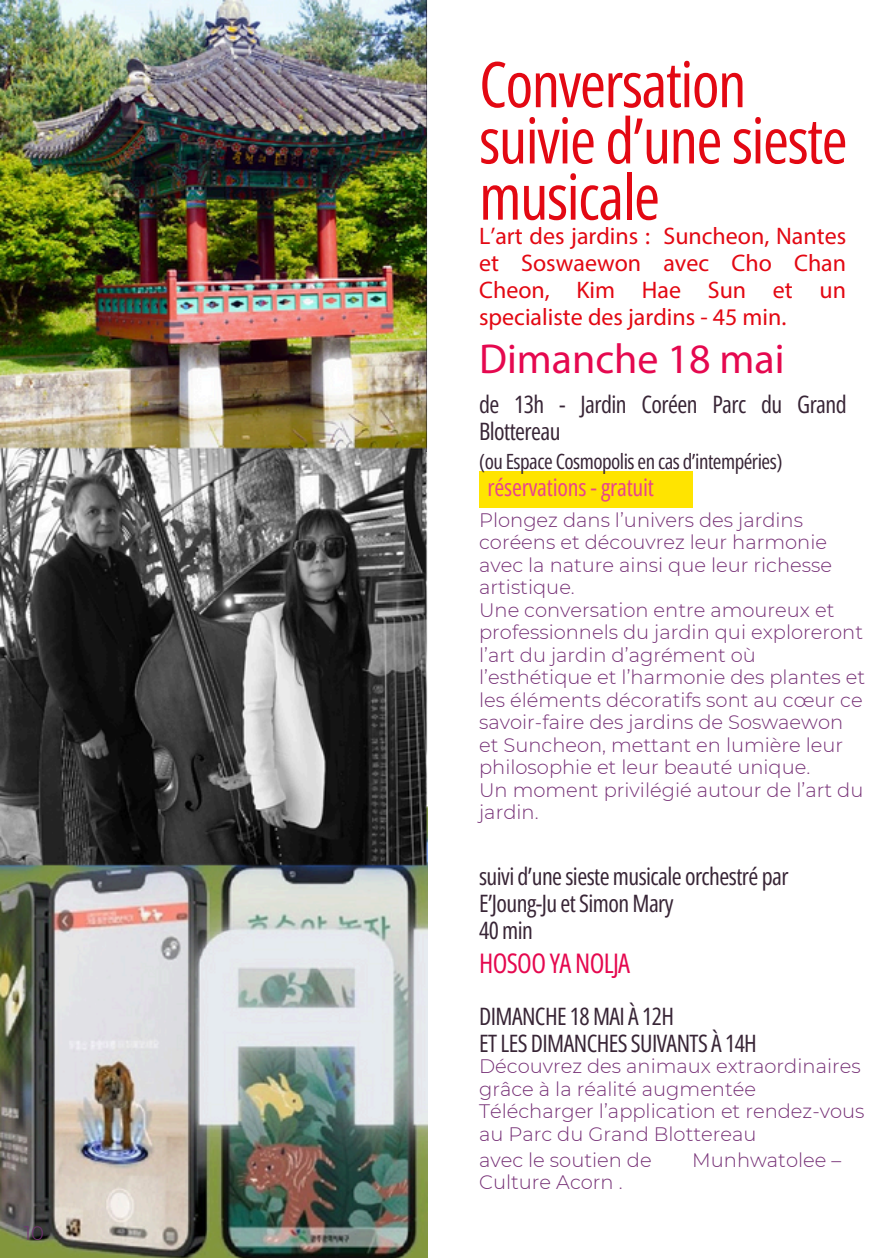
<style>
.page{position:relative;width:894px;height:1258px;background:#fff}
.page>*{position:absolute;margin:0;border:0;box-sizing:border-box;transform-origin:0 0}
.t1{font:63px/56.1px "Open Sans Condensed";letter-spacing:-.025em;color:#e30813}
.t2{font:42px "Myriad Pro";color:#e5084f}
.t3{font:27px "Open Sans Condensed";letter-spacing:-.025em;color:#e5084f}
.t4{font:24px/27px "Open Sans Condensed";letter-spacing:-.025em;color:#382536}
.t5{font:24px/27px "Myriad Pro";color:#e30813;text-align:justify}
.t6{font:24px "Open Sans Condensed";letter-spacing:-.01em;color:#e9448d}
.t7{font:21px "Open Sans Condensed";letter-spacing:-.025em;color:#382536}
.t8{font:300 19.5px/22.5px "Montserrat";color:#763076}
</style>
<div class="page">
<div style="left:479px;top:471px;width:213px;height:37px;background:#ffe400"></div>
<img style="left:0;top:0;width:427px;height:1258px">
<p class="t8" style="left:24px;top:1221px;width:21px">10</p>
<h1 class="t1" style="left:479px;top:55px;width:370px">Conversation suivie d’une sieste musicale</h1>
<h1 class="t5" style="left:479px;top:225px;width:368px">L’art des jardins : Suncheon, Nantes et Soswaewon avec Cho Chan Cheon, Kim Hae Sun et un specialiste des jardins - 45 min.</h1>
<h1 class="t2" style="left:479px;top:341px;width:307px">Dimanche 18 mai</h1>
<h1 class="t4" style="left:479px;top:390px;width:369px">de 13h - Jardin Coréen Parc du Grand<br>Blottereau</h1>
<h1 class="t7" style="left:479px;top:447px;width:304px">(ou Espace Cosmopolis en cas d’intempéries)</h1>
<p class="t6" style="left:487px;top:470px;width:168px">réservations - gratuit</p>
<p class="t8" style="left:479px;top:508px;width:354px">Plongez dans l’univers des jardins coréens et découvrez leur harmonie avec la nature ainsi que leur richesse artistique.</p>
<p class="t8" style="left:479px;top:598px;width:387px">Une conversation entre amoureux et professionnels du jardin qui exploreront l’art du jardin d’agrément où l’esthétique et l’harmonie des plantes et les éléments décoratifs sont au cœur ce savoir-faire des jardins de Soswaewon et Suncheon, mettant en lumière leur philosophie et leur beauté unique.</p>
<h2 class="t8" style="left:479px;top:778px;width:385px">Un moment privilégié autour de l’art du jardin.</h2>
<p class="t4" style="left:479px;top:862px;width:311px">suivi d’une sieste musicale orchestré par<br>E’Joung-Ju et Simon Mary<br>40 min</p>
<p class="t3" style="left:479px;top:944px;width:153px">HOSOO YA NOLJA</p>
<p class="t4" style="left:479px;top:1002px;width:279px">DIMANCHE 18 MAI À 12H<br>ET LES DIMANCHES SUIVANTS À 14H</p>
<h2 class="t8" style="left:479px;top:1055px;width:387px">Découvrez des animaux extraordinaires grâce à la réalité augmentée Télécharger l’application et rendez-vous au Parc du Grand Blottereau</h2>
<h2 class="t8" style="left:479px;top:1149px;width:174px">avec le soutien de<br>Culture Acorn .</h2>
<p class="t8" style="left:692px;top:1149px;width:150px">Munhwatolee –</p>
</div>
